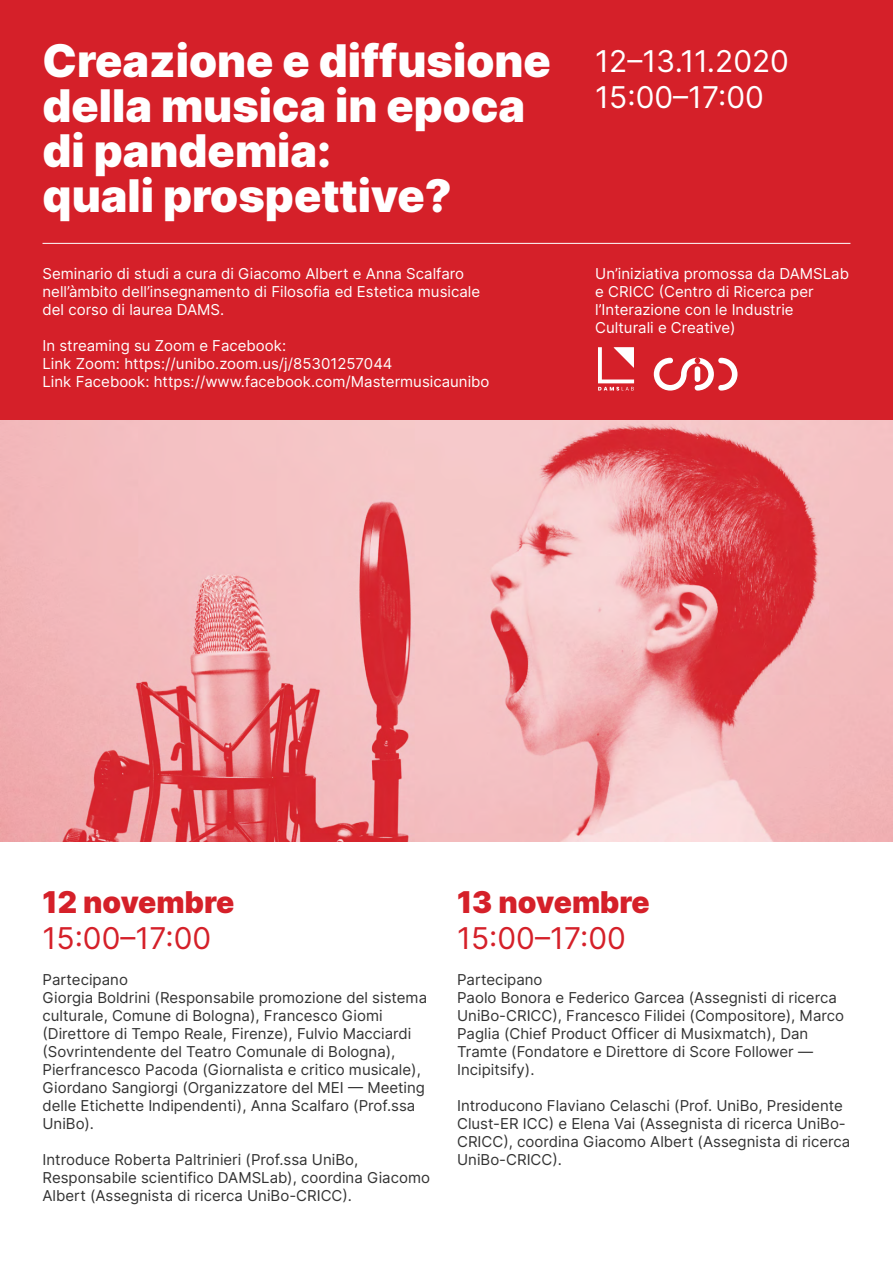
<style>
.page{position:relative;width:893px;height:1263px;background:#fff}
.page>*{position:absolute;margin:0;border:0;box-sizing:border-box;transform-origin:0 0}
.t1{font:900 45px/45px "Inter";color:#fff}
.t2{font:30px/36px "Inter";color:#fff}
.t3{font:30px "Inter";color:#d52029}
.t4{font:900 30px "Inter";color:#d52029}
.t5{font:15px/18px "Inter";color:#333}
.t6{font:15px/18px "Inter";color:#fff}
</style>
<div class="page">
<div style="left:0;top:0;width:893px;height:420px;background:#d52029"></div>
<img style="left:0;top:420px;width:893px;height:421px">
<hr style="left:43px;top:243px;width:807px;height:1px;background:#fff">
<svg style="left:654px;top:358px;width:83px;height:33px"></svg>
<div style="left:695px;top:366px;width:5px;height:16px;background:#fff;border-radius:3px"></div>
<svg style="left:598px;top:347px;width:36px;height:44px"></svg>
<h1 class="t1" style="left:43px;top:37px;width:510px">Creazione e diffusione della musica in epoca di pandemia:<br>quali prospettive?</h1>
<p class="t6" style="left:43px;top:264px;width:439px">Seminario di studi a cura di Giacomo Albert e Anna Scalfaro nell’àmbito dell’insegnamento di Filosofia ed Estetica musicale del corso di laurea DAMS.</p>
<p class="t6" style="left:43px;top:336px;width:449px">In streaming su Zoom e Facebook:<br>Link Zoom: https://unibo.zoom.us/j/85301257044<br>Link Facebook: https://www.facebook.com/Mastermusicaunibo</p>
<h2 class="t2" style="left:595px;top:42px;width:195px">12–13.11.2020<br>15:00–17:00</h2>
<p class="t6" style="left:595px;top:264px;width:255px">Un’iniziativa promossa da DAMSLab e CRICC (Centro di Ricerca per l’Interazione con le Industrie<br>Culturali e Creative)</p>
<h2 class="t4" style="left:43px;top:880px;width:193px">12 novembre</h2>
<h2 class="t3" style="left:43px;top:916px;width:170px">15:00–17:00</h2>
<p class="t5" style="left:43px;top:970px;width:386px">Partecipano<br>Giorgia Boldrini (Responsabile promozione del sistema culturale, Comune di Bologna), Francesco Giomi (Direttore di Tempo Reale, Firenze), Fulvio Macciardi (Sovrintendente del Teatro Comunale di Bologna), Pierfrancesco Pacoda (Giornalista e critico musicale), Giordano Sangiorgi (Organizzatore del MEI — Meeting delle Etichette Indipendenti), Anna Scalfaro (Prof.ssa UniBo).</p>
<p class="t5" style="left:43px;top:1150px;width:389px">Introduce Roberta Paltrinieri (Prof.ssa UniBo,<br>Responsabile scientifico DAMSLab), coordina Giacomo<br>Albert (Assegnista di ricerca UniBo-CRICC).</p>
<h2 class="t4" style="left:457px;top:880px;width:194px">13 novembre</h2>
<h2 class="t3" style="left:457px;top:916px;width:170px">15:00–17:00</h2>
<p class="t5" style="left:457px;top:970px;width:388px">Partecipano<br>Paolo Bonora e Federico Garcea (Assegnisti di ricerca UniBo-CRICC), Francesco Filidei (Compositore), Marco Paglia (Chief Product Officer di Musixmatch), Dan Tramte (Fondatore e Direttore di Score Follower — Incipitsify).</p>
<p class="t5" style="left:457px;top:1096px;width:395px">Introducono Flaviano Celaschi (Prof. UniBo, Presidente Clust-ER ICC) e Elena Vai (Assegnista di ricerca UniBo-CRICC), coordina Giacomo Albert (Assegnista di ricerca UniBo-CRICC).</p>
</div>
